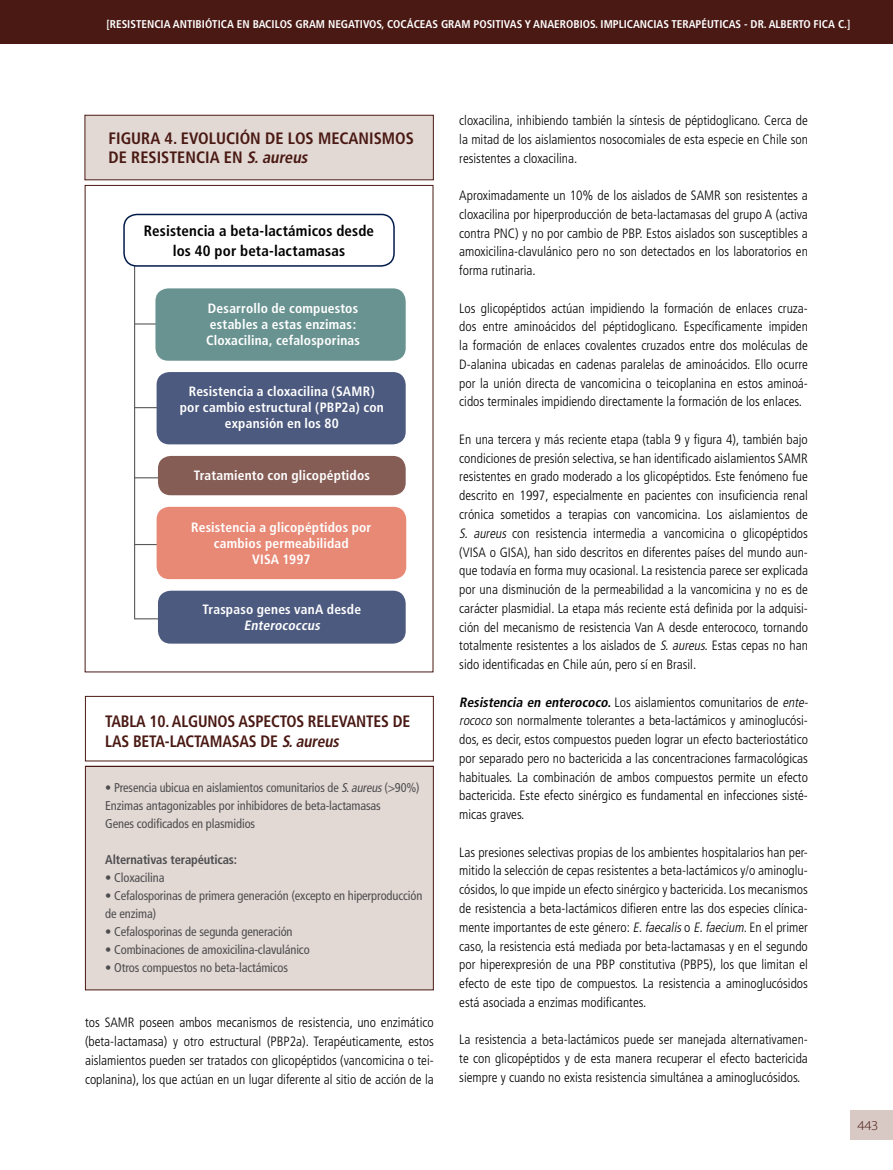
<style>
.page{position:relative;width:893px;height:1170px;background:#fff}
.page>*{position:absolute;margin:0;border:0;box-sizing:border-box;transform-origin:0 0}
.t1{font:700 condensed 16.5px "Frutiger";letter-spacing:-.01em;color:#4a1913;scale:.95 1}
.t2{font:700 condensed 16.5px "Frutiger";letter-spacing:-.01em;color:#4a1913}
.t3{font:italic 700 condensed 16.5px "Frutiger";color:#4a1913}
.t4{font:italic 700 condensed 16.5px "Frutiger";color:#4a1913;scale:.95 1}
.t5{font:700 condensed 15px/19.5px "Frutiger";letter-spacing:.01em;color:#000;text-align:center}
.t6{font:300 condensed 13.5px/18.8px "Frutiger";color:#000;text-align:justify}
.t7{font:700 condensed 13.5px/15.9px "Frutiger";letter-spacing:.01em;color:#fff;text-align:center}
.t8{font:italic 700 condensed 13.5px "Frutiger";color:#fff}
.t9{font:300 13.5px "Myriad Pro";color:#4a1913;scale:1.1 1}
.t10{font:condensed 12.75px/18px "Frutiger";letter-spacing:-.01em;color:#4d4d4f}
.t11{font:condensed 12.75px/18px "Frutiger";letter-spacing:-.01em;color:#4d4d4f;scale:.96 1}
.t12{font:700 condensed 12.75px "Frutiger";letter-spacing:-.01em;color:#4d4d4f}
.t13{font:700 condensed 11.25px "Frutiger";color:#fff}
.s1{font-style:normal}
.s2{font-style:italic}
.s3{font-weight:700;font-style:italic}
</style>
<div class="page">
<div style="left:850px;top:1110px;width:43px;height:30px;background:#d8c9c5"></div>
<div style="left:0;top:0;width:893px;height:44px;background:#4a1913"></div>
<div style="left:85px;top:115px;width:349px;height:65px;background:#e2d8d4;border:1px solid #4a1913"></div>
<hr style="left:134px;top:265px;width:1px;height:353px;background:#58595b">
<svg style="left:135px;top:323px;width:20px;height:1px"></svg>
<svg style="left:135px;top:407px;width:22px;height:1px"></svg>
<svg style="left:135px;top:477px;width:23px;height:1px"></svg>
<svg style="left:135px;top:544px;width:22px;height:1px"></svg>
<svg style="left:134px;top:618px;width:24px;height:1px"></svg>
<div style="left:155px;top:288px;width:251px;height:72px;background:#699391;border-radius:13px"></div>
<div style="left:158px;top:590px;width:248px;height:53px;background:#4d5a7f;border-radius:13px"></div>
<div style="left:157px;top:372px;width:249px;height:72px;background:#4d5a7f;border-radius:13px"></div>
<div style="left:158px;top:456px;width:248px;height:39px;background:#855d55;border-radius:13px"></div>
<div style="left:123px;top:214px;width:272px;height:53px;border:2px solid #001b49;border-radius:13px"></div>
<div style="left:157px;top:507px;width:249px;height:72px;background:#e88976;border-radius:13px"></div>
<div style="left:85px;top:766px;width:348px;height:223px;background:#e2d8d4"></div>
<div style="left:85px;top:765px;width:349px;height:225px;border:1px solid #4a1913"></div>
<div style="left:85px;top:696px;width:349px;height:65px;border:1px solid #4a1913"></div>
<hr style="left:85px;top:766px;width:349px;height:1px;background:#4a1913">
<p class="t13" style="left:106px;top:17px;width:16px">[Resistencia</p>
<p class="t13" style="left:173px;top:17px;width:7px">anti</p>
<p class="t13" style="left:196px;top:17px;width:13px">biótica</p>
<p class="t13" style="left:237px;top:17px;width:29px">en bacilos</p>
<p class="t13" style="left:296px;top:17px;width:16px">Gram</p>
<p class="t13" style="left:328px;top:17px;width:7px">negativos</p>
<p class="t13" style="left:382px;top:17px;width:39px">, cocáceas</p>
<p class="t13" style="left:441px;top:17px;width:16px">Gram</p>
<p class="t13" style="left:474px;top:17px;width:13px">positivas</p>
<p class="t13" style="left:525px;top:17px;width:17px">y anaero</p>
<p class="t13" style="left:573px;top:17px;width:52px">bios. Implicancias</p>
<p class="t13" style="left:671px;top:17px;width:7px">tera</p>
<p class="t13" style="left:696px;top:17px;width:18px">péuticas</p>
<p class="t13" style="left:744px;top:17px;width:50px">- Dr. Alberto</p>
<p class="t13" style="left:814px;top:17px;width:12px">Fica</p>
<p class="t13" style="left:838px;top:17px;width:14px">c.]</p>
<p class="t2" style="left:109px;top:128px;width:18px">Figura</p>
<p class="t2" style="left:165px;top:128px;width:35px">4. Evolución</p>
<p class="t2" style="left:265px;top:128px;width:32px">de los</p>
<p class="t2" style="left:318px;top:128px;width:11px">mecanismos</p>
<p class="t2" style="left:109px;top:148px;width:32px">de resistencia</p>
<p class="t3" style="left:224px;top:148px;width:89px"><span class="s1">en</span> S.aureus</p>
<p class="t5" style="left:144px;top:221px;width:232px">Resistencia a beta-lactámicos desde los 40 por beta-lactamasas</p>
<p class="t7" style="left:206px;top:300px;width:155px;text-align:left">Desarrollo de compuestos estables a estas enzimas:<br>Cloxacilina, cefalosporinas</p>
<p class="t7" style="left:180px;top:384px;width:205px">Resistencia a cloxacilina (SAMR) por cambio estructural (PBP2a) con expansión en los 80</p>
<p class="t7" style="left:194px;top:467px;width:178px">Tratamiento con glicopéptidos</p>
<p class="t7" style="left:191px;top:519px;width:182px">Resistencia a glicopéptidos por cambios permeabilidad<br>VISA 1997</p>
<p class="t7" style="left:203px;top:601px;width:160px">Traspaso genes vanA desde</p>
<p class="t8" style="left:244px;top:617px;width:80px">Enterococcus</p>
<p class="t1" style="left:105px;top:711px;width:91px">Tabla 10. Algunos</p>
<p class="t1" style="left:238px;top:711px;width:36px">aspectos</p>
<p class="t1" style="left:308px;top:711px;width:10px">relevantes</p>
<p class="t1" style="left:393px;top:711px;width:10px">de</p>
<p class="t1" style="left:105px;top:731px;width:78px">las beta-lactamasas</p>
<p class="t4" style="left:260px;top:731px;width:88px"><span class="s1">de</span> S.aureus</p>
<p class="t11" style="left:105px;top:778px;width:329px">• Presencia ubicua en aislamientos comunitarios de <span class="s2">S.aureus</span>(&gt;90%)<br>Enzimas antagonizables por inhibidores de beta-lactamasas<br>Genes codificados en plasmidios</p>
<p class="t12" style="left:105px;top:851px;width:133px">Alternativas terapéuticas:</p>
<p class="t10" style="left:105px;top:868px;width:61px">• Cloxacilina</p>
<p class="t10" style="left:105px;top:886px;width:319px">• Cefalosporinas de primera generación (excepto en hiperproducción de enzima)</p>
<p class="t10" style="left:105px;top:922px;width:189px">• Cefalosporinas de segunda generación</p>
<p class="t10" style="left:105px;top:940px;width:206px">• Combinaciones de amoxicilina-clavulánico</p>
<p class="t10" style="left:105px;top:958px;width:184px">• Otros compuestos no beta-lactámicos</p>
<p class="t6" style="left:85px;top:1013px;width:350px">tos SAMR poseen ambos mecanismos de resistencia, uno enzimático (beta-lactamasa) y otro estructural (PBP2a). Terapéuticamente, estos aislamientos pueden ser tratados con glicopéptidos (vancomicina o tei&shy;coplanina), los que actúan en un lugar diferente al sitio de acción de la</p>
<p class="t6" style="left:459px;top:111px;width:350px">cloxacilina, inhibiendo también la síntesis de péptidoglicano. Cerca de la mitad de los aislamientos nosocomiales de esta especie en Chile son resistentes a cloxacilina.</p>
<p class="t6" style="left:459px;top:186px;width:350px">Aproximadamente un 10% de los aislados de SAMR son resistentes a cloxacilina por hiperproducción de beta-lactamasas del grupo A (activa contra PNC) y no por cambio de PBP. Estos aislados son susceptibles a amoxicilina-clavulánico pero no son detectados en los laboratorios en forma rutinaria.</p>
<p class="t6" style="left:459px;top:299px;width:350px">Los glicopéptidos actúan impidiendo la formación de enlaces cruza&shy;dos entre aminoácidos del péptidoglicano. Específicamente impiden la formación de enlaces covalentes cruzados entre dos moléculas de D-alanina ubicadas en cadenas paralelas de aminoácidos. Ello ocurre por la unión directa de vancomicina o teicoplanina en estos aminoá&shy;cidos terminales impidiendo directamente la formación de los enlaces.</p>
<p class="t6" style="left:459px;top:430px;width:350px">En una tercera y más reciente etapa (tabla 9 y figura 4), también bajo condiciones de presión selectiva, se han identificado aislamientos SAMR resistentes en grado moderado a los glicopéptidos. Este fenómeno fue descrito en 1997, especialmente en pacientes con insuficiencia renal crónica sometidos a terapias con vancomicina. Los aislamientos de <span class="s2">S. aureus</span> con resistencia intermedia a vancomicina o glicopéptidos (VISA o GISA), han sido descritos en diferentes países del mundo aun&shy;que todavía en forma muy ocasional. La resistencia parece ser explicada por una disminución de la permeabilidad a la vancomicina y no es de carácter plasmidial. La etapa más reciente está definida por la adquisi&shy;ción del mecanismo de resistencia Van A desde enterococo, tornando totalmente resistentes a los aislados de <span class="s2">S. aureus.</span> Estas cepas no han sido identificadas en Chile aún, pero sí en Brasil.</p>
<p class="t6" style="left:459px;top:692px;width:353px;text-align:left"><span class="s3">Resistencia en enterococo.</span> Los aislamientos comunitarios de <span class="s2">ente&shy;rococo</span> son normalmente tolerantes a beta-lactámicos y aminoglucósi&shy;dos, es decir, estos compuestos pueden lograr un efecto bacteriostático por separado pero no bactericida a las concentraciones farmacológicas habituales. La combinación de ambos compuestos permite un efecto bactericida. Este efecto sinérgico es fundamental en infecciones sisté&shy;micas graves.</p>
<p class="t6" style="left:459px;top:842px;width:350px">Las presiones selectivas propias de los ambientes hospitalarios han per&shy;mitido la selección de cepas resistentes a beta-lactámicos y/o aminoglu&shy;cósidos, lo que impide un efecto sinérgico y bactericida. Los mecanismos de resistencia a beta-lactámicos difieren entre las dos especies clínica&shy;mente importantes de este género: <span class="s2">E.faecalis</span>o <span class="s2">E.faecium</span>. En el primer caso, la resistencia está mediada por beta-lactamasas y en el segundo por hiperexpresión de una PBP constitutiva (PBP5), los que limitan el efecto de este tipo de compuestos. La resistencia a aminoglucósidos está asociada a enzimas modificantes.</p>
<p class="t6" style="left:459px;top:1030px;width:350px">La resistencia a beta-lactámicos puede ser manejada alternativamen&shy;te con glicopéptidos y de esta manera recuperar el efecto bactericida siempre y cuando no exista resistencia simultánea a aminoglucósidos.</p>
<p class="t9" style="left:857px;top:1117px;width:21px">443</p>
</div>
